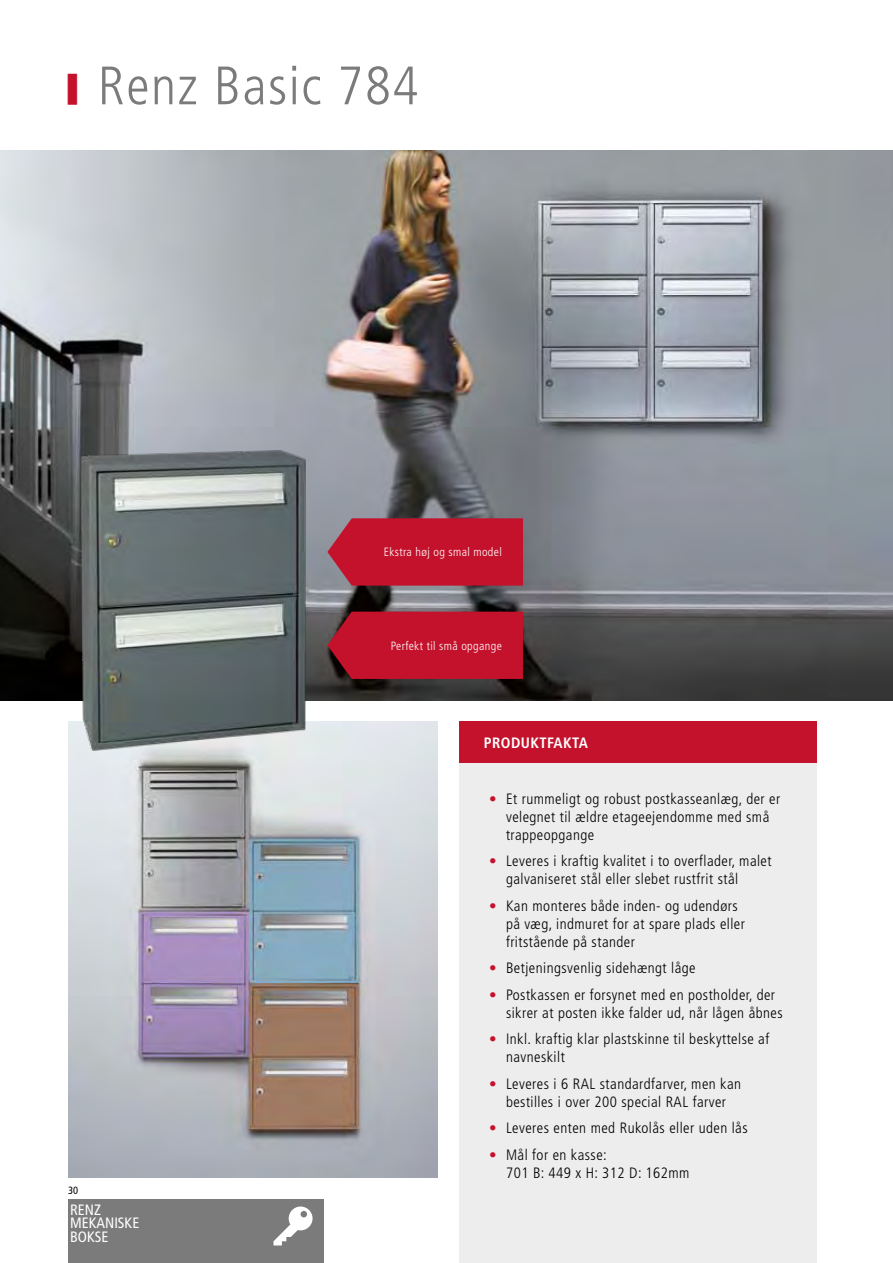
<style>
.page{position:relative;width:893px;height:1263px;background:#fff}
.page>*{position:absolute;margin:0;border:0;box-sizing:border-box;transform-origin:0 0}
.t1{font:300 condensed 54px "Frutiger LT Std";letter-spacing:.03em;color:#7c7b7b}
.t2{font:300 condensed 15px/18px "Frutiger LT Std";letter-spacing:.03em;color:#000}
.t3{font:condensed 15px/13.5px "Frutiger LT Std";color:#fff}
.t4{font:700 condensed 15px "Frutiger LT Std";letter-spacing:.03em;color:#fff}
.t5{font:300 condensed 12px "Frutiger LT Std";letter-spacing:.03em;color:#fff}
.t6{font:condensed 10.5px "Frutiger LT Std";color:#000}
.s1{font-family:"Arial";font-weight:400;font-stretch:normal;font-size:25.5px;color:#c5122c}
.s2{color:#c5122c}
</style>
<div class="page">
<img style="left:0;top:151px;width:893px;height:549px">
<div style="left:459px;top:762px;width:357px;height:501px;background:#ededed"></div>
<img style="left:68px;top:721px;width:370px;height:456px">
<img style="left:68px;top:446px;width:250px;height:308px">
<svg style="left:327px;top:612px;width:196px;height:67px;background:#bc142c"></svg>
<svg style="left:327px;top:518px;width:196px;height:68px;background:#c01b33"></svg>
<div style="left:459px;top:721px;width:357px;height:41px;background:#c5122c"></div>
<div style="left:68px;top:1199px;width:255px;height:64px;background:#7c7b7b"></div>
<svg style="left:273px;top:1206px;width:40px;height:39px"></svg>
<h1 class="t1" style="left:68px;top:55px;width:352px"><span class="s1">▌</span> Renz Basic 784</h1>
<p class="t5" style="left:384px;top:545px;width:120px">Ekstra høj og smal model</p>
<p class="t5" style="left:391px;top:639px;width:113px">Perfekt til små opgange</p>
<p class="t4" style="left:484px;top:733px;width:106px">PRODUKTFAKTA</p>
<p class="t6" style="left:68px;top:1184px;width:12px">30</p>
<p class="t3" style="left:70px;top:1203px;width:71px">RENZ<br>MEKANISKE<br>BOKSE</p>
<p class="t2" style="left:506px;top:789px;width:276px;text-indent:-17px"><span class="s2">•</span> Et rummeligt og robust postkasseanlæg, der er velegnet til ældre etageejendomme med små trappeopgange</p>
<p class="t2" style="left:506px;top:852px;width:267px;text-indent:-17px"><span class="s2">•</span> Leveres i kraftig kvalitet i to overflader, malet galvaniseret stål eller slebet rustfrit stål</p>
<p class="t2" style="left:506px;top:896px;width:240px;text-indent:-17px"><span class="s2">•</span> Kan monteres både inden- og udendørs på væg, indmuret for at spare plads eller fritstående på stander</p>
<p class="t2" style="left:489px;top:959px;width:208px"><span class="s2">•</span> Betjeningsvenlig sidehængt låge</p>
<p class="t2" style="left:506px;top:985px;width:278px;text-indent:-17px"><span class="s2">•</span> Postkassen er forsynet med en postholder, der sikrer at posten ikke falder ud, når lågen åbnes</p>
<p class="t2" style="left:506px;top:1030px;width:265px;text-indent:-17px"><span class="s2">•</span> Inkl. kraftig klar plastskinne til beskyttelse af navneskilt</p>
<p class="t2" style="left:489px;top:1074px;width:254px;text-align:center"><span class="s2">•</span> Leveres i 6 RAL standardfarver, men kan bestilles i over 200 special RAL farver</p>
<p class="t2" style="left:489px;top:1119px;width:260px"><span class="s2">•</span> Leveres enten med Rukolås eller uden lås</p>
<p class="t2" style="left:506px;top:1145px;width:185px;text-indent:-17px"><span class="s2">•</span> Mål for en kasse:<br>701 B: 449 x H: 312 D: 162mm</p>
</div>
